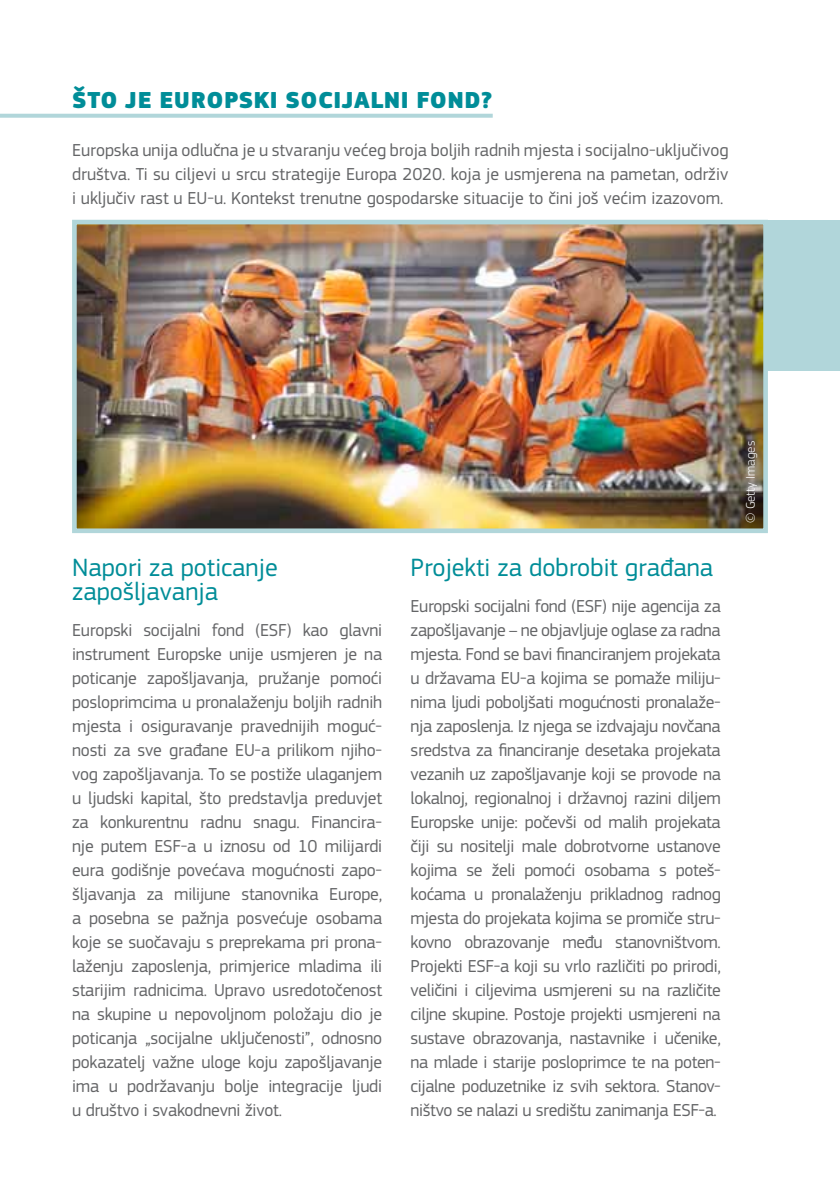
<style>
.page{position:relative;width:840px;height:1191px;background:#fff}
.page>*{position:absolute;margin:0;border:0;box-sizing:border-box;transform-origin:0 0}
.t1{font:26px/24px "EC Square Sans Pro";color:#008d98}
.t2{font:900 24px "EC Square Sans Pro";letter-spacing:.02em;color:#008d98}
.t3{font:18px/24px "EC Square Sans Pro";letter-spacing:-.01em;color:#646567;text-align:justify}
.t4{font:300 13px "EC Square Sans Pro";color:#fff}
</style>
<div class="page">
<svg style="left:0;top:114px;width:492px;height:4px;background:#b6d8dc"></svg>
<img style="left:78px;top:226px;width:683px;height:301px">
<div style="left:72px;top:220px;width:695px;height:313px;border:5px solid #b1d6da"></div>
<div style="left:767px;top:220px;width:72px;height:150px;background:#b1d6da"></div>
<h2 class="t2" style="left:72px;top:85px;width:421px">ŠTO JE EUROPSKI SOCIJALNI FOND?</h2>
<p class="t3" style="left:72px;top:138px;width:657px">Europska unija odlučna je u stvaranju većeg broja boljih radnih mjesta i socijalno-uključivog društva. Ti su ciljevi u srcu strategije Europa 2020. koja je usmjerena na pametan, održiv i uključiv rast u EU-u. Kontekst trenutne gospodarske situacije to čini još većim izazovom.</p>
<h1 class="t1" style="left:72px;top:556px;width:207px">Napori za poticanje zapošljavanja</h1>
<p class="t3" style="left:72px;top:618px;width:311px">Europski socijalni fond (ESF) kao glavni instrument Europske unije usmjeren je na poticanje zapošljavanja, pružanje pomoći posloprimcima u pronalaženju boljih radnih mjesta i osiguravanje pravednijih moguć&shy;nosti za sve građane EU-a prilikom njiho&shy;vog zapošljavanja. To se postiže ulaganjem u ljudski kapital, što predstavlja preduvjet za konkurentnu radnu snagu. Financira&shy;nje putem ESF-a u iznosu od 10 milijardi eura godišnje povećava mogućnosti zapo&shy;šljavanja za milijune stanovnika Europe, a posebna se pažnja posvećuje osobama koje se suočavaju s preprekama pri prona&shy;laženju zaposlenja, primjerice mladima ili starijim radnicima. Upravo usredotočenost na skupine u nepovoljnom položaju dio je poticanja „socijalne uključenosti”, odnosno pokazatelj važne uloge koju zapošljavanje ima u podržavanju bolje integracije ljudi u društvo i svakodnevni život.</p>
<h1 class="t1" style="left:410px;top:556px;width:304px">Projekti za dobrobit građana</h1>
<p class="t3" style="left:410px;top:594px;width:311px">Europski socijalni fond (ESF) nije agencija za zapošljavanje – ne objavljuje oglase za radna mjesta. Fond se bavi financiranjem projekata u državama EU-a kojima se pomaže miliju&shy;nima ljudi poboljšati mogućnosti pronalaže&shy;nja zaposlenja. Iz njega se izdvajaju novčana sredstva za financiranje desetaka projekata vezanih uz zapošljavanje koji se provode na lokalnoj, regionalnoj i državnoj razini diljem Europske unije: počevši od malih projekata čiji su nositelji male dobrotvorne ustanove kojima se želi pomoći osobama s poteš&shy;koćama u pronalaženju prikladnog radnog mjesta do projekata kojima se promiče stru&shy;kovno obrazovanje među stanovništvom.<br>Projekti ESF-a koji su vrlo različiti po prirodi, veličini i ciljevima usmjereni su na različite ciljne skupine. Postoje projekti usmjereni na sustave obrazovanja, nastavnike i učenike, na mlade i starije posloprimce te na poten&shy;cijalne poduzetnike iz svih sektora. Stanov&shy;ništvo se nalazi u središtu zanimanja ESF-a.</p>
<p class="t4" style="left:742px;top:523px;width:83px;rotate:-90deg">© Getty Images</p>
</div>
